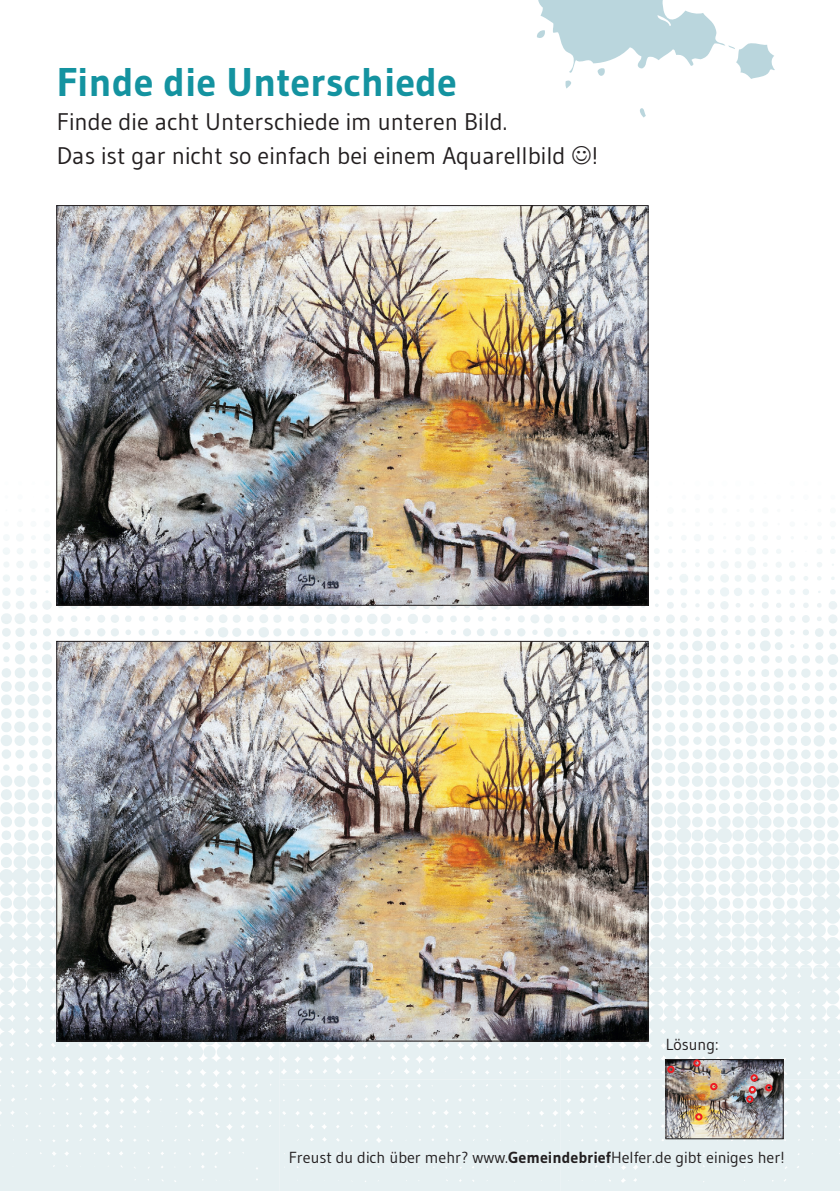
<style>
.page{position:relative;width:840px;height:1191px;background:#fff}
.page>*{position:absolute;margin:0;border:0;box-sizing:border-box;transform-origin:0 0}
.t1{font:700 40px "Gudea";color:#1493a0}
.t2{font:24px/34px "Gudea";color:#231f20}
.t3{font:16px "Gudea";color:#231f20}
.s1{font-weight:700}
</style>
<div class="page">
<svg style="left:16px;top:534px;width:8px;height:7px"></svg>
<svg style="left:44px;top:534px;width:6px;height:7px"></svg>
<svg style="left:3px;top:535px;width:6px;height:6px"></svg>
<svg style="left:694px;top:534px;width:7px;height:7px"></svg>
<svg style="left:748px;top:535px;width:6px;height:6px"></svg>
<svg style="left:708px;top:535px;width:5px;height:5px"></svg>
<svg style="left:681px;top:535px;width:5px;height:5px"></svg>
<svg style="left:736px;top:535px;width:4px;height:5px"></svg>
<svg style="left:763px;top:535px;width:4px;height:5px"></svg>
<svg style="left:655px;top:536px;width:4px;height:4px"></svg>
<svg style="left:777px;top:536px;width:4px;height:4px"></svg>
<svg style="left:654px;top:548px;width:5px;height:6px"></svg>
<svg style="left:668px;top:549px;width:4px;height:4px"></svg>
<svg style="left:696px;top:549px;width:3px;height:4px"></svg>
<svg style="left:654px;top:562px;width:5px;height:6px"></svg>
<svg style="left:668px;top:562px;width:5px;height:6px"></svg>
<svg style="left:681px;top:562px;width:5px;height:6px"></svg>
<svg style="left:695px;top:563px;width:4px;height:4px"></svg>
<svg style="left:667px;top:574px;width:33px;height:21px"></svg>
<div style="left:279px;top:1079px;width:281px;height:112px;background:#e6f0f2"></div>
<svg style="left:838px;top:779px;width:1px;height:101px"></svg>
<svg style="left:663px;top:602px;width:44px;height:320px"></svg>
<svg style="left:124px;top:606px;width:82px;height:35px"></svg>
<svg style="left:707px;top:547px;width:131px;height:403px"></svg>
<svg style="left:457px;top:606px;width:114px;height:35px"></svg>
<svg style="left:379px;top:606px;width:78px;height:35px"></svg>
<svg style="left:0;top:548px;width:120px;height:429px"></svg>
<svg style="left:571px;top:588px;width:92px;height:389px"></svg>
<svg style="left:206px;top:606px;width:173px;height:35px"></svg>
<svg style="left:537px;top:0;width:237px;height:117px"></svg>
<img style="left:56px;top:641px;width:592px;height:400px">
<img style="left:56px;top:205px;width:592px;height:401px">
<img style="left:665px;top:1059px;width:118px;height:80px">
<h1 class="t1" style="left:57px;top:57px;width:401px">Finde die Unterschiede</h1>
<p class="t2" style="left:57px;top:104px;width:542px">Finde die acht Unterschiede im unteren Bild.<br>Das ist gar nicht so einfach bei einem Aquarellbild !</p>
<p class="t3" style="left:665px;top:1034px;width:54px">Lösung:</p>
<p class="t3" style="left:288px;top:1147px;width:497px">Freust du dich über mehr? www.<span class="s1">Gemeindebrief</span>Helfer.de gibt einiges her!</p>
</div>
